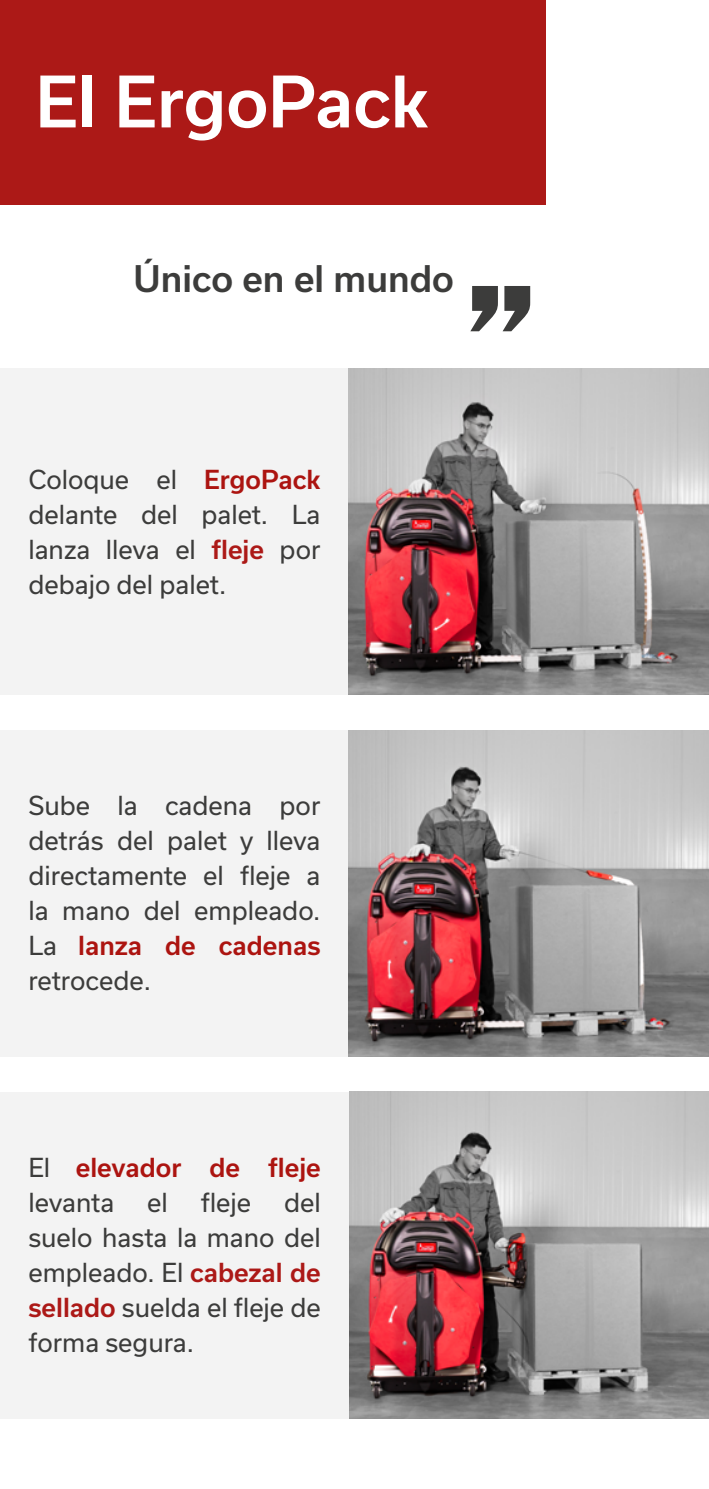
<style>
.page{position:relative;width:709px;height:1489px;background:#fff}
.page>*{position:absolute;margin:0;border:0;box-sizing:border-box;transform-origin:0 0}
.t1{font:900 150px "Industry";color:#3c3c3b}
.t2{font:500 67.5px "Usual";color:#fff}
.t3{font:500 35px "Usual";color:#3c3c3b}
.t4{font:25px/35px "Usual";color:#3c3c3b;text-align:justify}
.t5{font:500 25px/35px "Usual";color:#ac1410}
.s1{font-weight:500;color:#ac1410}
.s2{font-weight:500;color:#ac1917}
.s3{font-weight:400;color:#3c3c3b}
</style>
<div class="page">
<div style="left:0;top:369px;width:349px;height:325px;background:#f3f3f3"></div>
<div style="left:0;top:730px;width:349px;height:326px;background:#f3f3f3"></div>
<div style="left:0;top:1091px;width:361px;height:327px;background:#f3f3f3"></div>
<img style="left:349px;top:369px;width:360px;height:325px">
<div style="left:0;top:0;width:546px;height:204px;background:#ac1917"></div>
<img style="left:349px;top:1091px;width:360px;height:326px">
<img style="left:349px;top:730px;width:360px;height:326px">
<h2 class="t2" style="left:35px;top:63px;width:394px">El ErgoPack</h2>
<h3 class="t3" style="left:134px;top:259px;width:322px">Único en el mundo</h3>
<h1 class="t1" style="left:466px;top:168px;width:72px">„</h1>
<p class="t4" style="left:28px;top:462px;width:294px">Coloque el <span class="s1">ErgoPack </span>delante del palet. La lanza lleva el <span class="s2">fleje</span> por debajo del palet.</p>
<p class="t4" style="left:28px;top:788px;width:294px">Sube la cadena por detrás del palet y lleva directamente el fleje a la mano del empleado.<br>La <span class="s1">lanza de cadenas </span>retrocede.</p>
<p class="t5" style="left:28px;top:1149px;width:294px"><span class="s3">El</span> elevador de fleje <span class="s3">levanta</span></p>
<p class="t4" style="left:147px;top:1184px;width:22px">el</p>
<p class="t4" style="left:201px;top:1184px;width:52px">fleje</p>
<p class="t4" style="left:28px;top:1184px;width:294px;text-indent:256px">del suelo hasta la mano del empleado. El <span class="s2">cabezal de sellado</span> suelda el fleje de forma segura.</p>
</div>
